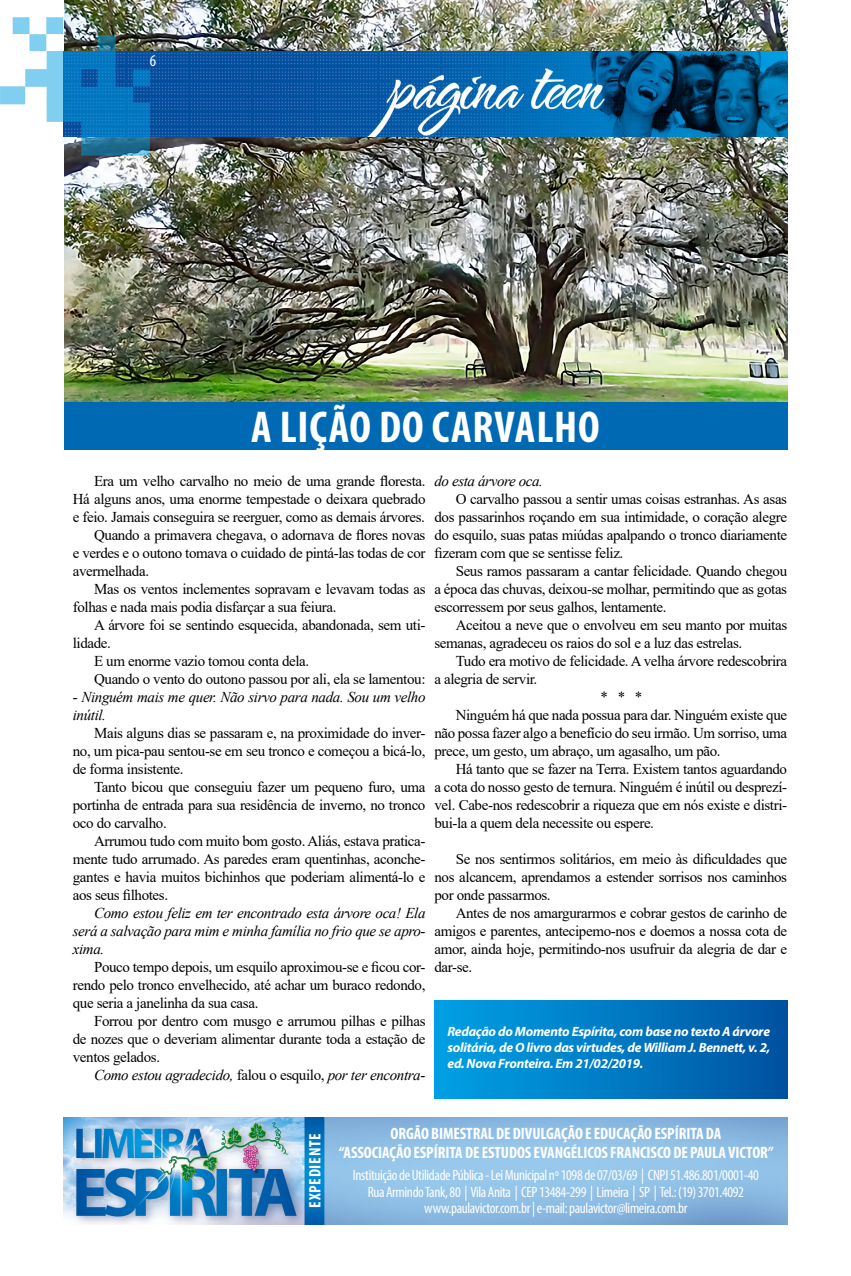
<style>
.page{position:relative;width:851px;height:1276px;background:#fff}
.page>*{position:absolute;margin:0;border:0;box-sizing:border-box;transform-origin:0 0}
.t1{font:700 condensed 44.85px "Myriad Pro";letter-spacing:.02em;color:#fff}
.t2{font:700 condensed 16.5px/19.5px "Myriad Pro";letter-spacing:-.005em;color:#fff;text-align:center}
.t3{font:700 condensed 16.5px "Myriad Pro";letter-spacing:.045em;color:#fff}
.t4{font:condensed 16.5px "Myriad Pro";color:#fff}
.t5{font:15px/18px "Times New Roman";letter-spacing:-.025em;color:#000;text-align:justify}
.t6{font:italic 15px/18px "Times New Roman";letter-spacing:-.025em;color:#000}
.t7{font:condensed 15px/16.5px "Myriad Pro";letter-spacing:-.025em;color:#fff;text-align:center}
.t8{font:italic 700 13.5px/16.2px "Myriad Pro";letter-spacing:-.02em;color:#fff;text-align:justify}
.s1{font-style:normal}
</style>
<div class="page">
<img style="left:64px;top:0;width:723px;height:402px">
<img style="left:64px;top:1117px;width:723px;height:107px">
<img style="left:150px;top:51px;width:637px;height:85px">
<svg style="left:0;top:17px;width:150px;height:139px"></svg>
<div style="left:64px;top:402px;width:723px;height:48px;background:#0069b4"></div>
<div style="left:434px;top:1000px;width:353px;height:98px;background:linear-gradient(to right,#00a2e6,#0053a1)"></div>
<p class="t4" style="left:150px;top:51px;width:8px">6</p>
<h1 class="t1" style="left:251px;top:399px;width:350px">A LIÇÃO DO CARVALHO</h1>
<p class="t5" style="left:94px;top:472px;width:333px">Era um velho carvalho no meio de uma grande floresta.</p>
<p class="t5" style="left:73px;top:490px;width:354px">Há alguns anos, uma enorme tempestade o deixara quebrado</p>
<p class="t5" style="left:73px;top:508px;width:353px">e feio. Jamais conseguira se reerguer, como as demais árvores.</p>
<p class="t5" style="left:94px;top:526px;width:333px">Quando a primavera chegava, o adornava de flores novas</p>
<p class="t5" style="left:73px;top:544px;width:354px">e verdes e o outono tomava o cuidado de pintá-las todas de cor</p>
<p class="t5" style="left:73px;top:562px;width:78px">avermelhada.</p>
<p class="t5" style="left:94px;top:580px;width:333px">Mas os ventos inclementes sopravam e levavam todas as</p>
<p class="t5" style="left:73px;top:598px;width:265px">folhas e nada mais podia disfarçar a sua feiura.</p>
<p class="t5" style="left:94px;top:616px;width:333px">A árvore foi se sentindo esquecida, abandonada, sem uti-</p>
<p class="t5" style="left:73px;top:634px;width:40px">lidade.</p>
<p class="t5" style="left:94px;top:652px;width:217px">E um enorme vazio tomou conta dela.</p>
<p class="t5" style="left:94px;top:670px;width:333px">Quando o vento do outono passou por ali, ela se lamentou:</p>
<p class="t6" style="left:73px;top:688px;width:354px">- Ninguém mais me quer. Não sirvo para nada. Sou um velho inútil.</p>
<p class="t5" style="left:73px;top:724px;width:354px;text-indent:21px">Mais alguns dias se passaram e, na proximidade do inver&shy;no, um pica-pau sentou-se em seu tronco e começou a bicá-lo, de forma insistente.</p>
<p class="t5" style="left:73px;top:778px;width:354px;text-indent:21px">Tanto bicou que conseguiu fazer um pequeno furo, uma portinha de entrada para sua residência de inverno, no tronco oco do carvalho.</p>
<p class="t5" style="left:73px;top:832px;width:354px;text-indent:21px">Arrumou tudo com muito bom gosto. Aliás, estava pratica&shy;mente tudo arrumado. As paredes eram quentinhas, aconche&shy;gantes e havia muitos bichinhos que poderiam alimentá-lo e aos seus filhotes.</p>
<p class="t6" style="left:73px;top:904px;width:354px;text-align:justify;text-indent:21px">Como estou feliz em ter encontrado esta árvore oca! Ela será a salvação para mim e minha família no frio que se apro&shy;xima.</p>
<p class="t5" style="left:73px;top:958px;width:354px;text-indent:21px">Pouco tempo depois, um esquilo aproximou-se e ficou cor&shy;rendo pelo tronco envelhecido, até achar um buraco redondo, que seria a janelinha da sua casa.</p>
<p class="t5" style="left:73px;top:1012px;width:354px;text-indent:21px">Forrou por dentro com musgo e arrumou pilhas e pilhas de nozes que o deveriam alimentar durante toda a estação de ventos gelados.</p>
<p class="t6" style="left:94px;top:1066px;width:333px">Como estou agradecido, <span class="s1">falou o esquilo,</span> por ter encontra-</p>
<p class="t6" style="left:434px;top:472px;width:110px">do esta árvore oca.</p>
<p class="t5" style="left:434px;top:490px;width:354px;text-indent:21px">O carvalho passou a sentir umas coisas estranhas. As asas dos passarinhos roçando em sua intimidade, o coração alegre do esquilo, suas patas miúdas apalpando o tronco diariamente fizeram com que se sentisse feliz.</p>
<p class="t5" style="left:434px;top:562px;width:354px;text-indent:21px">Seus ramos passaram a cantar felicidade. Quando chegou a época das chuvas, deixou-se molhar, permitindo que as gotas escorressem por seus galhos, lentamente.</p>
<p class="t5" style="left:434px;top:616px;width:354px;text-indent:21px">Aceitou a neve que o envolveu em seu manto por muitas semanas, agradeceu os raios do sol e a luz das estrelas.</p>
<p class="t5" style="left:455px;top:652px;width:333px">Tudo era motivo de felicidade. A velha árvore redescobrira</p>
<p class="t5" style="left:434px;top:670px;width:104px">a alegria de servir.</p>
<p class="t5" style="left:600px;top:688px;width:43px">* * *</p>
<p class="t5" style="left:455px;top:706px;width:333px">Ninguém há que nada possua para dar. Ninguém existe que</p>
<p class="t5" style="left:434px;top:724px;width:354px">não possa fazer algo a benefício do seu irmão. Um sorriso, uma</p>
<p class="t5" style="left:434px;top:742px;width:288px">prece, um gesto, um abraço, um agasalho, um pão.</p>
<p class="t5" style="left:455px;top:760px;width:333px">Há tanto que se fazer na Terra. Existem tantos aguardando</p>
<p class="t5" style="left:434px;top:778px;width:354px">a cota do nosso gesto de ternura. Ninguém é inútil ou desprezí-</p>
<p class="t5" style="left:434px;top:796px;width:354px">vel. Cabe-nos redescobrir a riqueza que em nós existe e distri-</p>
<p class="t5" style="left:434px;top:814px;width:221px">bui-la a quem dela necessite ou espere.</p>
<p class="t5" style="left:434px;top:850px;width:354px;text-indent:21px">Se nos sentirmos solitários, em meio às dificuldades que nos alcancem, aprendamos a estender sorrisos nos caminhos por onde passarmos.</p>
<p class="t5" style="left:434px;top:904px;width:354px;text-indent:21px">Antes de nos amargurarmos e cobrar gestos de carinho de amigos e parentes, antecipemo-nos e doemos a nossa cota de amor, ainda hoje, permitindo-nos usufruir da alegria de dar e dar-se.</p>
<p class="t8" style="left:447px;top:1022px;width:324px">Redação do Momento Espírita, com base no texto A árvore solitária, de O livro das virtudes, de William J. Bennett, v. 2, ed. Nova Fronteira. Em 21/02/2019.</p>
<p class="t3" style="left:304px;top:1207px;width:76px;rotate:-90deg">EXPEDIENTE</p>
<p class="t2" style="left:339px;top:1123px;width:436px">ORGÃO BIMESTRAL DE DIVULGAÇÃO E EDUCAÇÃO ESPÍRITA DA<br>“ASSOCIAÇÃO ESPÍRITA DE ESTUDOS EVANGÉLICOS FRANCISCO DE PAULA VICTOR”</p>
<p class="t7" style="left:353px;top:1166px;width:407px">Instituição de Utilidade Pública - Lei Municipal nº 1098 de 07/03/69 | CNPJ 51.486.801/0001-40<br>Rua Armindo Tank, 80 | Vila Anita | CEP 13484-299 | Limeira | SP | Tel.: (19) 3701.4092 www.paulavictor.com.br | e-mail: paulavictor@limeira.com.br</p>
</div>
